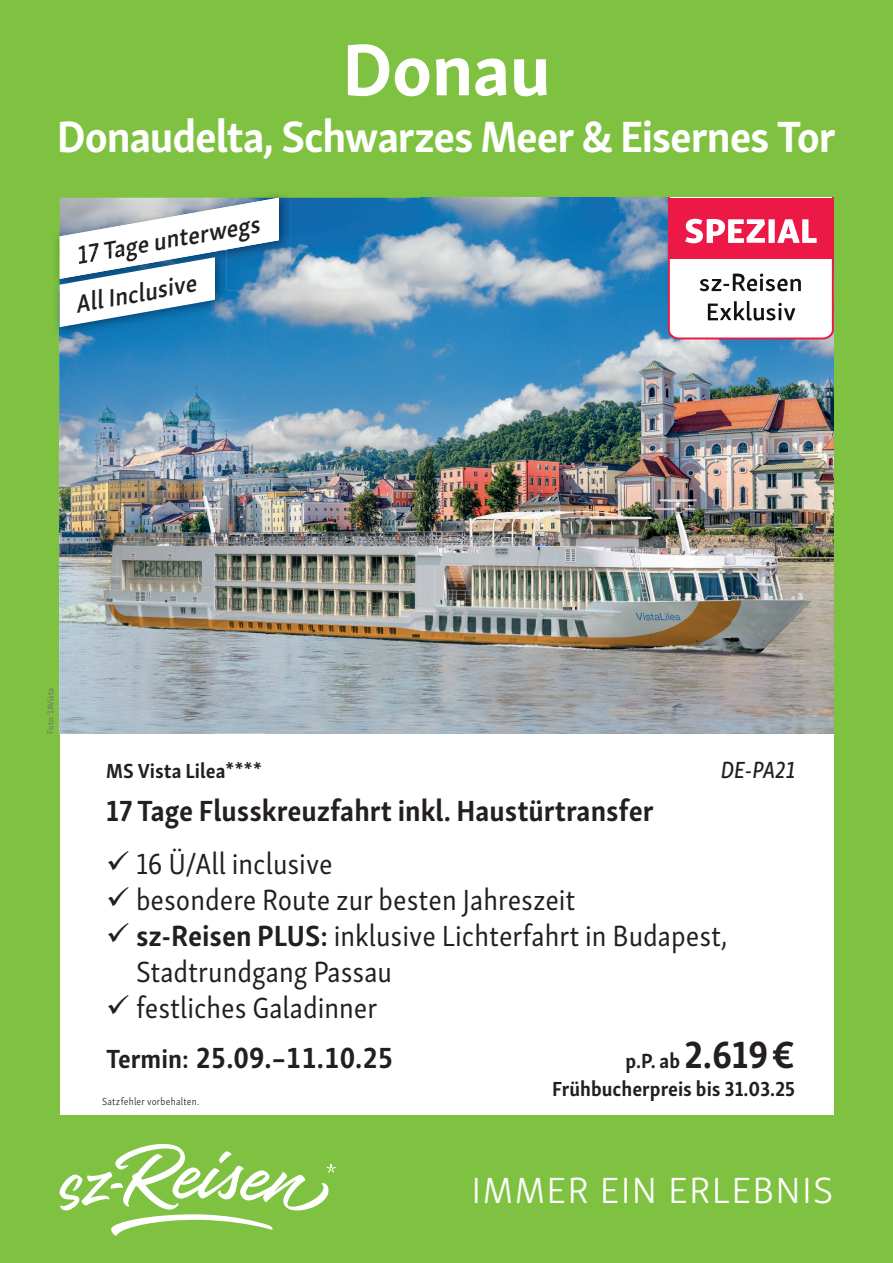
<style>
.page{position:relative;width:893px;height:1263px;background:#7fc241}
.page>*{position:absolute;margin:0;border:0;box-sizing:border-box;transform-origin:0 0}
.t1{font:700 75px "Skolar Sans Latn";letter-spacing:-.01em;color:#fff}
.t2{font:700 45px "Skolar Sans Latn";letter-spacing:-.025em;color:#fff;scale:.95 1}
.t3{font:300 37.5px "Skolar Sans Latn";letter-spacing:.035em;color:#fff}
.t4{font:30px/36px "Skolar Sans Latn Cn";color:#231f20}
.t5{font:700 30px "Skolar Sans Latn Cn";color:#231f20}
.t6{font:italic 600 25.5px/47.5px "Skolar Sans Latn Cn";color:#231f20}
.t7{font:24px "Skolar Sans Latn Cn Me It";color:#231f20}
.t8{font:700 21px/28.5px "Skolar Sans Latn Cn";color:#231f20;text-align:right}
.t9{font:300 10.5px "Skolar Sans Latn Cn";letter-spacing:.02em;color:#231f20}
.t10{font:9px "Skolar Sans Latn Cn";color:#6c6d70}
.s1{font-weight:700}
.s2{font-weight:700;font-size:27px}
.s3{font-size:39px}
</style>
<div class="page">
<div style="left:60px;top:723px;width:773px;height:391px;background:#fff"></div>
<img style="left:266px;top:198px;width:567px;height:535px">
<img style="left:214px;top:327px;width:52px;height:406px">
<img style="left:60px;top:338px;width:154px;height:395px">
<svg style="left:60px;top:1143px;width:276px;height:93px"></svg>
<img style="left:56px;top:196px;width:235px;height:54px">
<img style="left:279px;top:198px;width:12px;height:92px">
<svg style="left:668px;top:198px;width:166px;height:142px"></svg>
<img style="left:56px;top:250px;width:171px;height:88px">
<svg style="left:60px;top:198px;width:219px;height:129px"></svg>
<h1 class="t1" style="left:342px;top:9px;width:210px">Donau</h1>
<h2 class="t2" style="left:57px;top:100px;width:821px">Donaudelta, Schwarzes Meer &amp; Eisernes Tor</h2>
<p class="t6" style="left:63px;top:232px;width:197px;text-indent:9px;rotate:-10deg">17 Tage unterwegs<br>All Inclusive</p>
<p class="t10" style="left:44px;top:733px;width:47px;rotate:-90deg">Foto: 1AVista</p>
<p class="t8" style="left:106px;top:755px;width:157px">MS Vista Lilea****</p>
<p class="t7" style="left:721px;top:752px;width:76px">DE-PA21</p>
<p class="t5" style="left:106px;top:786px;width:549px">17 Tage Flusskreuzfahrt inkl. Haustürtransfer</p>
<p class="t4" style="left:106px;top:843px;width:228px">✓ 16 Ü/All inclusive</p>
<p class="t4" style="left:106px;top:879px;width:471px">✓ besondere Route zur besten Jahreszeit</p>
<p class="t4" style="left:136px;top:915px;width:593px;text-indent:-30px">✓ <span class="s1">sz-Reisen PLUS:</span> inklusive Lichterfahrt in Budapest,<br>Stadtrundgang Passau</p>
<p class="t4" style="left:106px;top:980px;width:289px;line-height:49.9px">✓ festliches Galadinner<br><span class="s2">Termin:</span> <span class="s1">25.09.–11.10.25</span></p>
<p class="t8" style="left:552px;top:1044px;width:244px">p.P. ab <span class="s3">2.619 €<br></span>Frühbucherpreis bis 31.03.25</p>
<p class="t9" style="left:102px;top:1093px;width:99px">Satzfehler vorbehalten.</p>
<p class="t3" style="left:472px;top:1162px;width:363px">IMMER EIN ERLEBNIS</p>
</div>
